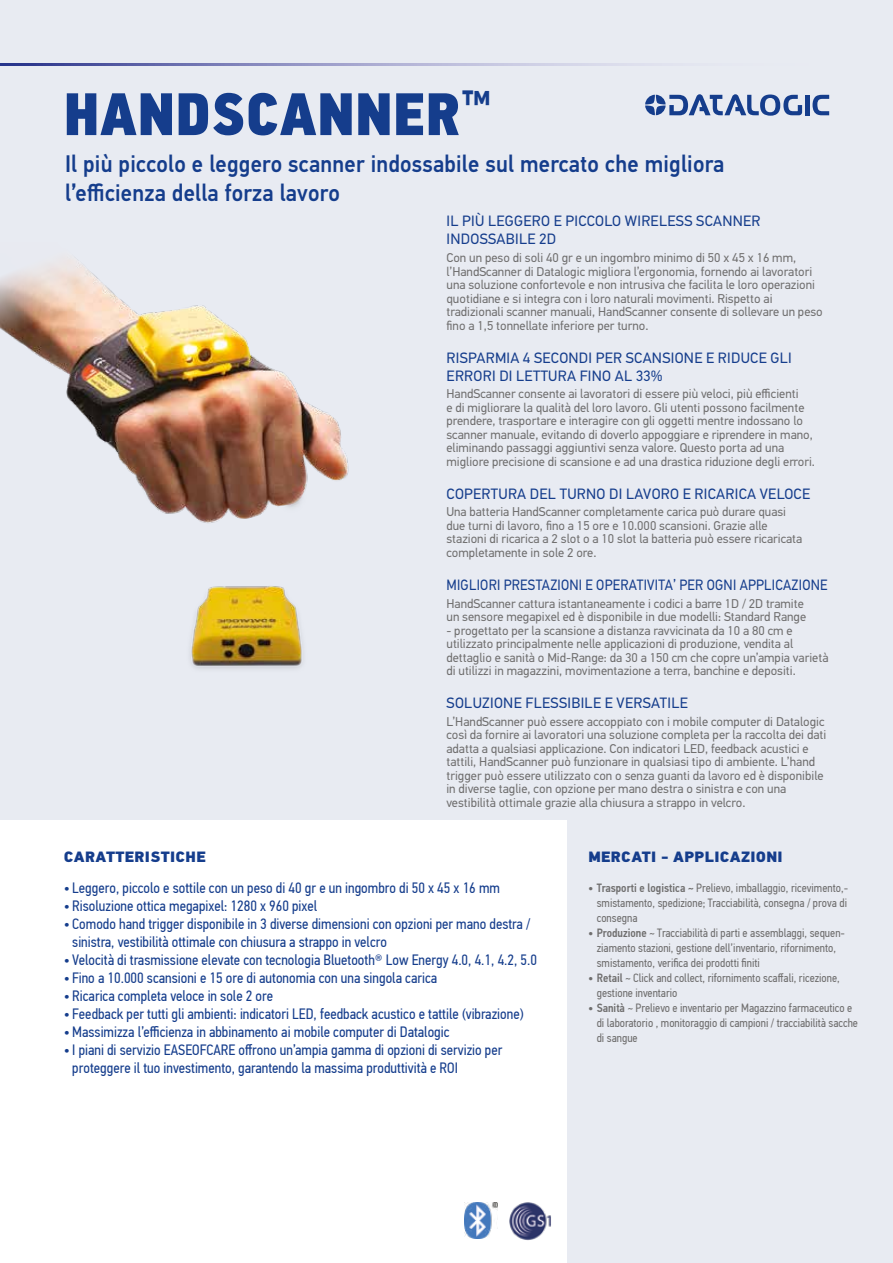
<style>
.page{position:relative;width:893px;height:1263px;background:#fff}
.page>*{position:absolute;margin:0;border:0;box-sizing:border-box;transform-origin:0 0}
.t1{font:60px "PF Din Text Cond Pro X Black";letter-spacing:.01em;color:#153d8c}
.t2{font:500 24px/28.8px "PF Din Text Pro";letter-spacing:.01em;color:#153d8c;scale:.93 1}
.t3{font:15px/18px "PF Din Text Cond Pro";color:#153d8c}
.t4{font:15px/18px "PF Din Text Pro";letter-spacing:.02em;color:#153d8c}
.t5{font:15px "PF Din Text Pro";letter-spacing:.02em;color:#153d8c;scale:.91 1}
.t6{font:900 15px "PF Din Text Pro";letter-spacing:.02em;color:#153d8c}
.t7{font:12.75px/13.5px "PF Din Text Pro";color:#706f6f}
.t8{font:12px/15px "PF Din Text Cond Pro";color:#706f6f}
.s1{font-weight:500}
</style>
<div class="page">
<div style="left:0;top:0;width:892px;height:1263px;background:#e8ebf2"></div>
<svg style="left:0;top:64px;width:893px;height:1px"></svg>
<img style="left:190px;top:586px;width:112px;height:83px">
<div style="left:0;top:820px;width:567px;height:442px;background:#fff"></div>
<div style="left:805px;top:95px;width:5px;height:20px;background:#153d8c"></div>
<svg style="left:812px;top:95px;width:17px;height:20px"></svg>
<svg style="left:645px;top:94px;width:157px;height:22px"></svg>
<img style="left:464px;top:1203px;width:33px;height:35px">
<img style="left:509px;top:1202px;width:42px;height:38px">
<img style="left:0;top:259px;width:349px;height:264px">
<h1 class="t1" style="left:64px;top:77px;width:429px">HANDSCANNER<sup>™</sup></h1>
<h2 class="t2" style="left:65px;top:150px;width:710px">Il più piccolo e leggero scanner indossabile sul mercato che migliora l’efficienza della forza lavoro</h2>
<p class="t4" style="left:447px;top:212px;width:315px">IL PIÙ LEGGERO E PICCOLO WIRELESS SCANNER<br>INDOSSABILE 2D</p>
<p class="t7" style="left:446px;top:251px;width:378px">Con un peso di soli 40 gr e un ingombro minimo di 50 x 45 x 16 mm, l’HandScanner di Datalogic migliora l’ergonomia, fornendo ai lavoratori una soluzione confortevole e non intrusiva che facilita le loro operazioni quotidiane e si integra con i loro naturali movimenti. Rispetto ai tradizionali scanner manuali, HandScanner consente di sollevare un peso fino a 1,5 tonnellate inferiore per turno.</p>
<p class="t4" style="left:447px;top:348px;width:347px">RISPARMIA 4 SECONDI PER SCANSIONE E RIDUCE GLI<br>ERRORI DI LETTURA FINO AL 33%</p>
<p class="t7" style="left:446px;top:387px;width:370px">HandScanner consente ai lavoratori di essere più veloci, più efficienti<br>e di migliorare la qualità del loro lavoro. Gli utenti possono facilmente prendere, trasportare e interagire con gli oggetti mentre indossano lo scanner manuale, evitando di doverlo appoggiare e riprendere in mano, eliminando passaggi aggiuntivi senza valore. Questo porta ad una migliore precisione di scansione e ad una drastica riduzione degli errori.</p>
<p class="t4" style="left:447px;top:485px;width:365px">COPERTURA DEL TURNO DI LAVORO E RICARICA VELOCE</p>
<p class="t7" style="left:446px;top:505px;width:357px">Una batteria HandScanner completamente carica può durare quasi due turni di lavoro, fino a 15 ore e 10.000 scansioni. Grazie alle stazioni di ricarica a 2 slot o a 10 slot la batteria può essere ricaricata completamente in sole 2 ore.</p>
<p class="t5" style="left:447px;top:576px;width:420px">MIGLIORI PRESTAZIONI E OPERATIVITA’ PER OGNI APPLICAZIONE</p>
<p class="t7" style="left:446px;top:596px;width:361px">HandScanner cattura istantaneamente i codici a barre 1D / 2D tramite un sensore megapixel ed è disponibile in due modelli: Standard Range</p>
<p class="t7" style="left:446px;top:623px;width:384px">- progettato per la scansione a distanza ravvicinata da 10 a 80 cm e utilizzato principalmente nelle applicazioni di produzione, vendita al dettaglio e sanità o Mid-Range: da 30 a 150 cm che copre un’ampia varietà di utilizzi in magazzini, movimentazione a terra, banchine e depositi.</p>
<p class="t4" style="left:447px;top:694px;width:243px">SOLUZIONE FLESSIBILE E VERSATILE</p>
<p class="t7" style="left:446px;top:715px;width:381px">L’HandScanner può essere accoppiato con i mobile computer di Datalogic così da fornire ai lavoratori una soluzione completa per la raccolta dei dati adatta a qualsiasi applicazione. Con indicatori LED, feedback acustici e tattili, HandScanner può funzionare in qualsiasi tipo di ambiente. L’hand trigger può essere utilizzato con o senza guanti da lavoro ed è disponibile in diverse taglie, con opzione per mano destra o sinistra e con una vestibilità ottimale grazie alla chiusura a strappo in velcro.</p>
<p class="t6" style="left:64px;top:847px;width:143px">CARATTERISTICHE</p>
<p class="t3" style="left:64px;top:879px;width:438px">• Leggero, piccolo e sottile con un peso di 40 gr e un ingombro di 50 x 45 x 16 mm</p>
<p class="t3" style="left:64px;top:897px;width:255px">• Risoluzione ottica megapixel: 1280 x 960 pixel</p>
<p class="t3" style="left:72px;top:915px;width:459px;text-indent:-9px">• Comodo hand trigger disponibile in 3 diverse dimensioni con opzioni per mano destra / sinistra, vestibilità ottimale con chiusura a strappo in velcro</p>
<p class="t3" style="left:64px;top:951px;width:475px">• Velocità di trasmissione elevate con tecnologia Bluetooth® Low Energy 4.0, 4.1, 4.2, 5.0</p>
<p class="t3" style="left:64px;top:969px;width:375px">• Fino a 10.000 scansioni e 15 ore di autonomia con una singola carica</p>
<p class="t3" style="left:64px;top:987px;width:211px">• Ricarica completa veloce in sole 2 ore</p>
<p class="t3" style="left:64px;top:1005px;width:461px">• Feedback per tutti gli ambienti: indicatori LED, feedback acustico e tattile (vibrazione)</p>
<p class="t3" style="left:64px;top:1023px;width:387px">• Massimizza l’efficienza in abbinamento ai mobile computer di Datalogic</p>
<p class="t3" style="left:72px;top:1041px;width:432px;text-indent:-9px">• I piani di servizio EASEOFCARE offrono un’ampia gamma di opzioni di servizio per proteggere il tuo investimento, garantendo la massima produttività e ROI</p>
<p class="t6" style="left:588px;top:847px;width:196px">MERCATI - APPLICAZIONI</p>
<p class="t8" style="left:597px;top:880px;width:253px;text-align:justify;text-indent:-9px"><span class="s1">• Trasporti e logistica ~</span> Prelievo, imballaggio, ricevimento,- smistamento, spedizione; Tracciabilità, consegna / prova di consegna</p>
<p class="t8" style="left:597px;top:925px;width:250px;text-indent:-9px"><span class="s1">• Produzione</span> ~ Tracciabilità di parti e assemblaggi, sequen&shy;ziamento stazioni, gestione dell’inventario, rifornimento, smistamento, verifica dei prodotti finiti</p>
<p class="t8" style="left:597px;top:970px;width:245px;text-indent:-9px"><span class="s1">• Retail</span> ~ Click and collect, rifornimento scaffali, ricezione, gestione inventario</p>
<p class="t8" style="left:597px;top:1000px;width:263px;text-indent:-9px"><span class="s1">• Sanità</span> ~ Prelievo e inventario per Magazzino farmaceutico e di laboratorio , monitoraggio di campioni / tracciabilità sacche di sangue</p>
</div>
